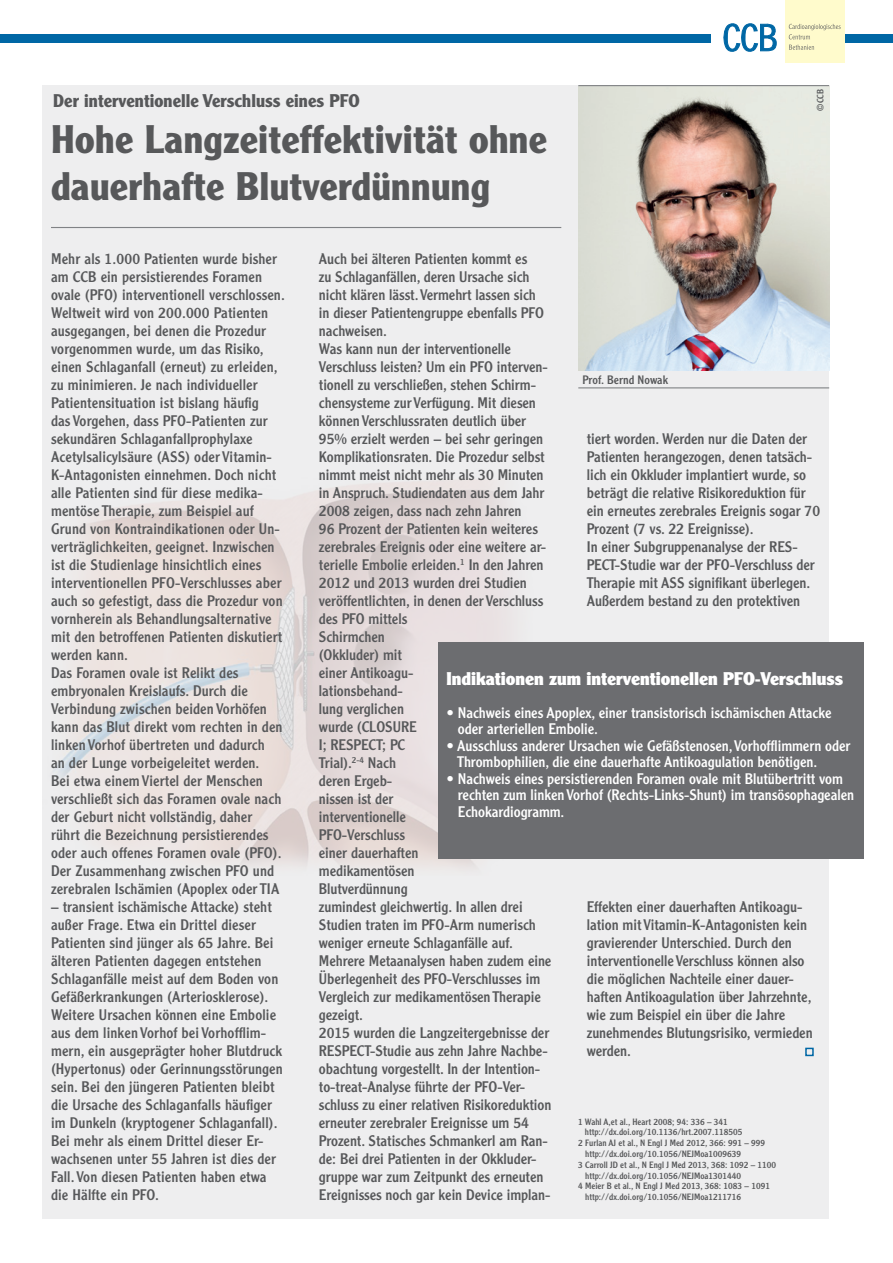
<style>
.page{position:relative;width:893px;height:1263px;background:#fff}
.page>*{position:absolute;margin:0;border:0;box-sizing:border-box;transform-origin:0 0}
.t1{font:700 39px/46.8px "Clearface Gothic LH";letter-spacing:.01em;color:#57585a}
.t2{font:900 18px "Clearface Gothic LH";color:#fff}
.t3{font:700 18px "Clearface Gothic LH";letter-spacing:.005em;color:#57585a}
.t4{font:15px/18px "Clearface Gothic LH";color:#57585a}
.t5{font:15px/16.5px "Clearface Gothic LH";color:#fff}
.t6{font:12px "Clearface Gothic LH";letter-spacing:.005em;color:#57585a}
.t7{font:9px "Clearface Gothic LH";color:#57585a}
</style>
<div class="page">
<div style="left:43px;top:85px;width:786px;height:1133px;background:#eeeeef"></div>
<img style="left:53px;top:480px;width:493px;height:387px">
<div style="left:0;top:34px;width:710px;height:9px;background:#0067a5"></div>
<div style="left:829px;top:34px;width:64px;height:9px;background:#0067a5"></div>
<div style="left:785px;top:0;width:59px;height:63px;background:#fffbcc"></div>
<svg style="left:789px;top:24px;width:52px;height:15px"></svg>
<svg style="left:789px;top:45px;width:25px;height:5px"></svg>
<svg style="left:723px;top:23px;width:53px;height:29px"></svg>
<hr style="left:51px;top:227px;width:510px;height:1px;background:#808285">
<img style="left:578px;top:86px;width:251px;height:285px">
<hr style="left:578px;top:85px;width:251px;height:1px;background:#808285">
<hr style="left:578px;top:387px;width:251px;height:1px;background:#808285">
<div style="left:805px;top:1048px;width:9px;height:8px;border:2px solid #0067a5"></div>
<div style="left:438px;top:642px;width:425px;height:216px;background:#6c6d70"></div>
<p class="t3" style="left:53px;top:90px;width:308px">Der interventionelle Verschluss eines PFO</p>
<p class="t7" style="left:815px;top:111px;width:23px;rotate:-90deg">©CCB</p>
<h1 class="t1" style="left:51px;top:116px;width:497px">Hohe Langzeiteffektivität ohne dauerhafte Blutverdünnung</h1>
<p class="t4" style="left:51px;top:250px;width:235px">Mehr als 1.000 Patienten wurde bisher am CCB ein persistierendes Foramen ovale (PFO) interventionell verschlossen.<br>Weltweit wird von 200.000 Patienten ausgegangen, bei denen die Prozedur vorgenommen wurde, um das Risiko, einen Schlaganfall (erneut) zu erleiden, zu minimieren. Je nach individueller Patientensituation ist bislang häufig<br>das Vorgehen, dass PFO-Patienten zur sekundären Schlaganfallprophylaxe Acetylsalicylsäure (ASS) oder Vitamin-K-Antagonisten einnehmen. Doch nicht alle Patienten sind für diese medika&shy;mentöse Therapie, zum Beispiel auf Grund von Kontraindikationen oder Un&shy;verträglichkeiten, geeignet. Inzwischen ist die Studienlage hinsichtlich eines interventionellen PFO-Verschlusses aber auch so gefestigt, dass die Prozedur von vornherein als Behandlungsalternative mit den betroffenen Patienten diskutiert werden kann.<br>Das Foramen ovale ist Relikt des embryonalen Kreislaufs. Durch die Verbindung zwischen beiden Vorhöfen kann das Blut direkt vom rechten in den linken Vorhof übertreten und dadurch<br>an der Lunge vorbeigeleitet werden.<br>Bei etwa einem Viertel der Menschen verschließt sich das Foramen ovale nach der Geburt nicht vollständig, daher rührt die Bezeichnung persistierendes oder auch offenes Foramen ovale (PFO).<br>Der Zusammenhang zwischen PFO und zerebralen Ischämien (Apoplex oder TIA</p>
<p class="t4" style="left:51px;top:898px;width:233px">– transient ischämische Attacke) steht außer Frage. Etwa ein Drittel dieser Patienten sind jünger als 65 Jahre. Bei älteren Patienten dagegen entstehen Schlaganfälle meist auf dem Boden von Gefäßerkrankungen (Arteriosklerose).<br>Weitere Ursachen können eine Embolie aus dem linken Vorhof bei Vorhofflim&shy;mern, ein ausgeprägter hoher Blutdruck (Hypertonus) oder Gerinnungsstörungen sein. Bei den jüngeren Patienten bleibt die Ursache des Schlaganfalls häufiger im Dunkeln (kryptogener Schlaganfall).<br>Bei mehr als einem Drittel dieser Er&shy;wachsenen unter 55 Jahren ist dies der Fall. Von diesen Patienten haben etwa die Hälfte ein PFO.</p>
<p class="t4" style="left:319px;top:250px;width:234px">Auch bei älteren Patienten kommt es<br>zu Schlaganfällen, deren Ursache sich nicht klären lässt. Vermehrt lassen sich<br>in dieser Patientengruppe ebenfalls PFO nachweisen.<br>Was kann nun der interventionelle<br>Verschluss leisten? Um ein PFO interven&shy;tionell zu verschließen, stehen Schirm&shy;chensysteme zur Verfügung. Mit diesen können Verschlussraten deutlich über<br>95% erzielt werden – bei sehr geringen<br>Komplikationsraten. Die Prozedur selbst nimmt meist nicht mehr als 30 Minuten in Anspruch. Studiendaten aus dem Jahr<br>2008 zeigen, dass nach zehn Jahren<br>96 Prozent der Patienten kein weiteres zerebrales Ereignis oder eine weitere ar&shy;terielle Embolie erleiden.<sup>1</sup> In den Jahren<br>2012 und 2013 wurden drei Studien veröffentlichten, in denen der Verschluss des PFO mittels<br>Schirmchen<br>(Okkluder) mit<br>einer Antikoagu-<br>lationsbehand-<br>lung verglichen<br>wurde (CLOSURE<br>I; RESPECT; PC<br>Trial).<sup>2-4</sup> Nach<br>deren Ergeb-<br>nissen ist der<br>interventionelle<br>PFO-Verschluss<br>einer dauerhaften<br>medikamentösen<br>Blutverdünnung<br>zumindest gleichwertig. In allen drei<br>Studien traten im PFO-Arm numerisch weniger erneute Schlaganfälle auf.<br>Mehrere Metaanalysen haben zudem eine<br>Überlegenheit des PFO-Verschlusses im<br>Vergleich zur medikamentösen Therapie gezeigt.<br>2015 wurden die Langzeitergebnisse der<br>RESPECT-Studie aus zehn Jahre Nachbe&shy;obachtung vorgestellt. In der Intention&shy;to-treat-Analyse führte der PFO-Ver&shy;schluss zu einer relativen Risikoreduktion erneuter zerebraler Ereignisse um 54<br>Prozent. Statisches Schmankerl am Ran&shy;de: Bei drei Patienten in der Okkluder&shy;gruppe war zum Zeitpunkt des erneuten<br>Ereignisses noch gar kein Device implan-</p>
<p class="t6" style="left:583px;top:372px;width:87px">Prof. Bernd Nowak</p>
<p class="t4" style="left:587px;top:430px;width:235px">tiert worden. Werden nur die Daten der Patienten herangezogen, denen tatsäch&shy;lich ein Okkluder implantiert wurde, so beträgt die relative Risikoreduktion für ein erneutes zerebrales Ereignis sogar 70<br>Prozent (7 vs. 22 Ereignisse).<br>In einer Subgruppenanalyse der RES-PECT-Studie war der PFO-Verschluss der Therapie mit ASS signifikant überlegen.<br>Außerdem bestand zu den protektiven</p>
<p class="t2" style="left:446px;top:667px;width:398px">Indikationen zum interventionellen PFO-Verschluss</p>
<p class="t5" style="left:458px;top:704px;width:375px;text-indent:-11px">• Nachweis eines Apoplex, einer transistorisch ischämischen Attacke oder arteriellen Embolie.</p>
<p class="t5" style="left:457px;top:737px;width:395px;text-indent:-11px">• Ausschluss anderer Ursachen wie Gefäßstenosen, Vorhofflimmern oder<br>Thrombophilien, die eine dauerhafte Antikoagulation benötigen.</p>
<p class="t5" style="left:458px;top:770px;width:398px;text-indent:-11px">• Nachweis eines persistierenden Foramen ovale mit Blutübertritt vom rechten zum linken Vorhof (Rechts-Links-Shunt) im transösophagealen<br>Echokardiogramm.</p>
<p class="t4" style="left:587px;top:898px;width:227px">Effekten einer dauerhaften Antikoagu&shy;lation mit Vitamin-K-Antagonisten kein gravierender Unterschied. Durch den interventionelle Verschluss können also die möglichen Nachteile einer dauer&shy;haften Antikoagulation über Jahrzehnte, wie zum Beispiel ein über die Jahre zunehmendes Blutungsrisiko, vermieden werden.</p>
<p class="t7" style="left:578px;top:1116px;width:151px">1 Wahl A,et al., Heart 2008; 94: 336 – 341</p>
<p class="t7" style="left:585px;top:1126px;width:159px">http://dx.doi.org/10.1136/hrt.2007.118505</p>
<p class="t7" style="left:578px;top:1137px;width:188px">2 Furlan AJ et al., N Engl J Med 2012, 366: 991 – 999</p>
<p class="t7" style="left:585px;top:1148px;width:157px">http://dx.doi.org/10.1056/NEJMoa1009639</p>
<p class="t7" style="left:578px;top:1159px;width:199px">3 Carroll JD et al., N Engl J Med 2013, 368: 1092 – 1100</p>
<p class="t7" style="left:585px;top:1170px;width:157px">http://dx.doi.org/10.1056/NEJMoa1301440</p>
<p class="t7" style="left:578px;top:1180px;width:193px">4 Meier B et al., N Engl J Med 2013, 368: 1083 – 1091</p>
<p class="t7" style="left:585px;top:1191px;width:157px">http://dx.doi.org/10.1056/NEJMoa1211716</p>
</div>
